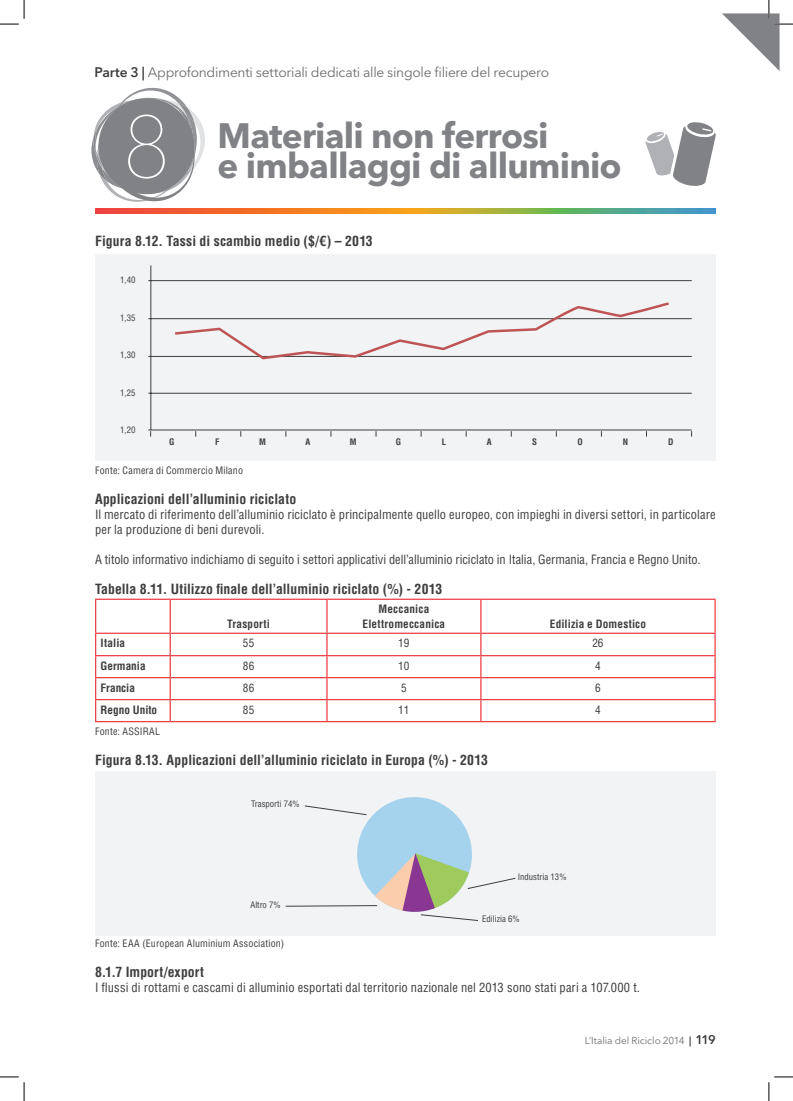
<style>
.page{position:relative;width:793px;height:1101px;background:#fff}
.page>*{position:absolute;margin:0;border:0;box-sizing:border-box;transform-origin:0 0}
.t1{font:200 87.5px "Avenir Next LT Pro";color:#fff}
.t2{font:700 35px/30px "Avenir Next LT Pro";letter-spacing:-.02em;color:#808285}
.t3{font:700 condensed 13.75px "Helvetica LT";color:#3e3e3f}
.t4{font:13.75px "Avenir Next LT Pro";letter-spacing:-.02em;color:#6c6d70}
.t5{font:condensed 12.5px/15px "Helvetica LT";letter-spacing:.005em;color:#3e3e3f}
.t6{font:700 condensed 11.25px/15px "Helvetica LT";letter-spacing:.01em;color:#3e3e3f;text-align:center}
.t7{font:condensed 11.25px "Helvetica LT";letter-spacing:.01em;color:#3e3e3f}
.t8{font:condensed 10px "Helvetica LT";letter-spacing:.02em;color:#3e3e3f}
.t9{font:10px "Avenir Next LT Pro";letter-spacing:-.005em;color:#6c6d70}
.t10{font:condensed 8.75px "Helvetica LT";color:#3e3e3f}
.t11{font:700 condensed 8.75px "Helvetica LT";color:#3e3e3f}
.s1{font-weight:600;color:#3e3e3f}
.s2{font-weight:600;font-size:12.5px;color:#3e3e3f}
</style>
<div class="page">
<svg style="left:95px;top:208px;width:620px;height:5px;background:#bb8d48"></svg>
<hr style="left:95px;top:598px;width:75px;height:2px;background:#ee3d43">
<hr style="left:95px;top:600px;width:1px;height:32px;background:#ee3d43">
<hr style="left:170px;top:598px;width:157px;height:2px;background:#ee3d43">
<hr style="left:169px;top:600px;width:2px;height:32px;background:#ee3d43">
<hr style="left:327px;top:598px;width:153px;height:2px;background:#ee3d43">
<hr style="left:326px;top:600px;width:1px;height:32px;background:#ee3d43">
<hr style="left:480px;top:598px;width:235px;height:2px;background:#ee3d43">
<hr style="left:480px;top:600px;width:1px;height:32px;background:#ee3d43">
<hr style="left:714px;top:600px;width:1px;height:32px;background:#ee3d43">
<hr style="left:95px;top:632px;width:75px;height:2px;background:#ee3d43">
<hr style="left:170px;top:632px;width:157px;height:2px;background:#ee3d43">
<hr style="left:169px;top:634px;width:2px;height:21px;background:#ee3d43">
<hr style="left:327px;top:632px;width:153px;height:2px;background:#ee3d43">
<hr style="left:480px;top:632px;width:235px;height:2px;background:#ee3d43">
<hr style="left:95px;top:655px;width:75px;height:1px;background:#ee3d43">
<hr style="left:170px;top:655px;width:157px;height:1px;background:#ee3d43">
<hr style="left:169px;top:656px;width:2px;height:21px;background:#ee3d43">
<hr style="left:327px;top:655px;width:153px;height:1px;background:#ee3d43">
<hr style="left:480px;top:655px;width:235px;height:1px;background:#ee3d43">
<hr style="left:95px;top:677px;width:75px;height:1px;background:#ee3d43">
<hr style="left:170px;top:677px;width:157px;height:1px;background:#ee3d43">
<hr style="left:169px;top:678px;width:2px;height:21px;background:#ee3d43">
<hr style="left:327px;top:677px;width:153px;height:1px;background:#ee3d43">
<hr style="left:480px;top:677px;width:235px;height:1px;background:#ee3d43">
<hr style="left:95px;top:699px;width:75px;height:1px;background:#ee3d43">
<svg style="left:95px;top:634px;width:1px;height:87px"></svg>
<hr style="left:170px;top:699px;width:157px;height:1px;background:#ee3d43">
<hr style="left:169px;top:700px;width:2px;height:21px;background:#ee3d43">
<hr style="left:327px;top:699px;width:153px;height:1px;background:#ee3d43">
<svg style="left:326px;top:634px;width:1px;height:87px"></svg>
<hr style="left:480px;top:699px;width:235px;height:1px;background:#ee3d43">
<svg style="left:480px;top:634px;width:1px;height:87px"></svg>
<svg style="left:714px;top:634px;width:1px;height:87px"></svg>
<hr style="left:95px;top:721px;width:75px;height:1px;background:#ee3d43">
<hr style="left:170px;top:721px;width:157px;height:1px;background:#ee3d43">
<hr style="left:327px;top:721px;width:153px;height:1px;background:#ee3d43">
<hr style="left:480px;top:721px;width:235px;height:1px;background:#ee3d43">
<div style="left:95px;top:254px;width:620px;height:207px;background:#f2f3f4"></div>
<hr style="left:148px;top:429px;width:543px;height:1px;background:#3e3e3f">
<hr style="left:148px;top:393px;width:543px;height:1px;background:#3e3e3f">
<hr style="left:148px;top:356px;width:543px;height:1px;background:#3e3e3f">
<hr style="left:148px;top:318px;width:543px;height:1px;background:#3e3e3f">
<hr style="left:148px;top:280px;width:543px;height:1px;background:#3e3e3f">
<hr style="left:150px;top:265px;width:1px;height:164px;background:#3e3e3f">
<svg style="left:172px;top:302px;width:498px;height:58px"></svg>
<div style="left:95px;top:771px;width:620px;height:165px;background:#f2f3f4"></div>
<svg style="left:285px;top:797px;width:231px;height:124px"></svg>
<svg style="left:91px;top:88px;width:114px;height:114px"></svg>
<svg style="left:645px;top:122px;width:70px;height:64px"></svg>
<svg style="left:0;top:0;width:25px;height:25px"></svg>
<svg style="left:0;top:1076px;width:25px;height:24px"></svg>
<svg style="left:722px;top:0;width:70px;height:71px"></svg>
<svg style="left:768px;top:1076px;width:24px;height:24px"></svg>
<p class="t4" style="left:94px;top:64px;width:456px"><span class="s1">Parte 3 |</span> Approfondimenti settoriali dedicati alle singole filiere del recupero</p>
<h1 class="t1" style="left:122px;top:95px;width:50px">8</h1>
<h2 class="t2" style="left:217px;top:120px;width:405px">Materiali non ferrosi<br>e imballaggi di alluminio</h2>
<p class="t3" style="left:95px;top:232px;width:279px">Figura 8.12. Tassi di scambio medio ($/€) – 2013</p>
<p class="t10" style="left:120px;top:275px;width:17px">1,40</p>
<p class="t10" style="left:120px;top:312px;width:17px">1,35</p>
<p class="t10" style="left:120px;top:350px;width:17px">1,30</p>
<p class="t10" style="left:120px;top:387px;width:17px">1,25</p>
<p class="t10" style="left:120px;top:425px;width:17px">1,20</p>
<p class="t11" style="left:169px;top:436px;width:7px">G</p>
<p class="t11" style="left:215px;top:436px;width:6px">F</p>
<p class="t11" style="left:259px;top:436px;width:8px">M</p>
<p class="t11" style="left:305px;top:436px;width:6px">A</p>
<p class="t11" style="left:350px;top:436px;width:8px">M</p>
<p class="t11" style="left:396px;top:436px;width:7px">G</p>
<p class="t11" style="left:441px;top:436px;width:6px">L</p>
<p class="t11" style="left:486px;top:436px;width:6px">A</p>
<p class="t11" style="left:532px;top:436px;width:6px">S</p>
<p class="t11" style="left:577px;top:436px;width:7px">O</p>
<p class="t11" style="left:622px;top:436px;width:7px">N</p>
<p class="t11" style="left:667px;top:436px;width:7px">D</p>
<p class="t8" style="left:95px;top:463px;width:149px">Fonte: Camera di Commercio Milano</p>
<p class="t3" style="left:95px;top:490px;width:203px">Applicazioni dell’alluminio riciclato</p>
<p class="t5" style="left:95px;top:506px;width:622px">Il mercato di riferimento dell’alluminio riciclato è principalmente quello europeo, con impieghi in diversi settori, in particolare per la produzione di beni durevoli.</p>
<p class="t5" style="left:95px;top:551px;width:607px">A titolo informativo indichiamo di seguito i settori applicativi dell’alluminio riciclato in Italia, Germania, Francia e Regno Unito.</p>
<p class="t3" style="left:95px;top:580px;width:348px">Tabella 8.11. Utilizzo finale dell’alluminio riciclato (%) - 2013</p>
<p class="t6" style="left:227px;top:616px;width:44px">Trasporti</p>
<p class="t6" style="left:362px;top:601px;width:84px">Meccanica<br>Elettromeccanica</p>
<p class="t6" style="left:549px;top:616px;width:98px">Edilizia e Domestico</p>
<p class="t6" style="left:101px;top:635px;width:26px">Italia</p>
<p class="t7" style="left:243px;top:636px;width:13px">55</p>
<p class="t7" style="left:398px;top:636px;width:13px">19</p>
<p class="t7" style="left:592px;top:636px;width:13px">26</p>
<p class="t6" style="left:101px;top:658px;width:46px">Germania</p>
<p class="t7" style="left:243px;top:658px;width:13px">86</p>
<p class="t7" style="left:398px;top:658px;width:13px">10</p>
<p class="t7" style="left:595px;top:658px;width:7px">4</p>
<p class="t6" style="left:101px;top:680px;width:36px">Francia</p>
<p class="t7" style="left:243px;top:680px;width:13px">86</p>
<p class="t7" style="left:401px;top:680px;width:7px">5</p>
<p class="t7" style="left:595px;top:680px;width:7px">6</p>
<p class="t6" style="left:101px;top:702px;width:58px">Regno Unito</p>
<p class="t7" style="left:243px;top:702px;width:13px">85</p>
<p class="t7" style="left:398px;top:702px;width:13px">11</p>
<p class="t7" style="left:595px;top:702px;width:7px">4</p>
<p class="t8" style="left:95px;top:725px;width:67px">Fonte: ASSIRAL</p>
<p class="t3" style="left:95px;top:751px;width:394px">Figura 8.13. Applicazioni dell’alluminio riciclato in Europa (%) - 2013</p>
<p class="t10" style="left:251px;top:798px;width:50px">Trasporti 74%</p>
<p class="t10" style="left:250px;top:899px;width:32px">Altro 7%</p>
<p class="t10" style="left:517px;top:871px;width:50px">Industria 13%</p>
<p class="t10" style="left:482px;top:913px;width:39px">Edilizia 6%</p>
<p class="t8" style="left:95px;top:937px;width:190px">Fonte: EAA (European Aluminium Association)</p>
<p class="t3" style="left:95px;top:963px;width:110px">8.1.7 Import/export</p>
<p class="t5" style="left:95px;top:980px;width:546px">I flussi di rottami e cascami di alluminio esportati dal territorio nazionale nel 2013 sono stati pari a 107.000 t.</p>
<p class="t9" style="left:584px;top:1034px;width:132px">L’Italia del Riciclo 2014 <span class="s1">|</span> <span class="s2">119</span></p>
</div>
